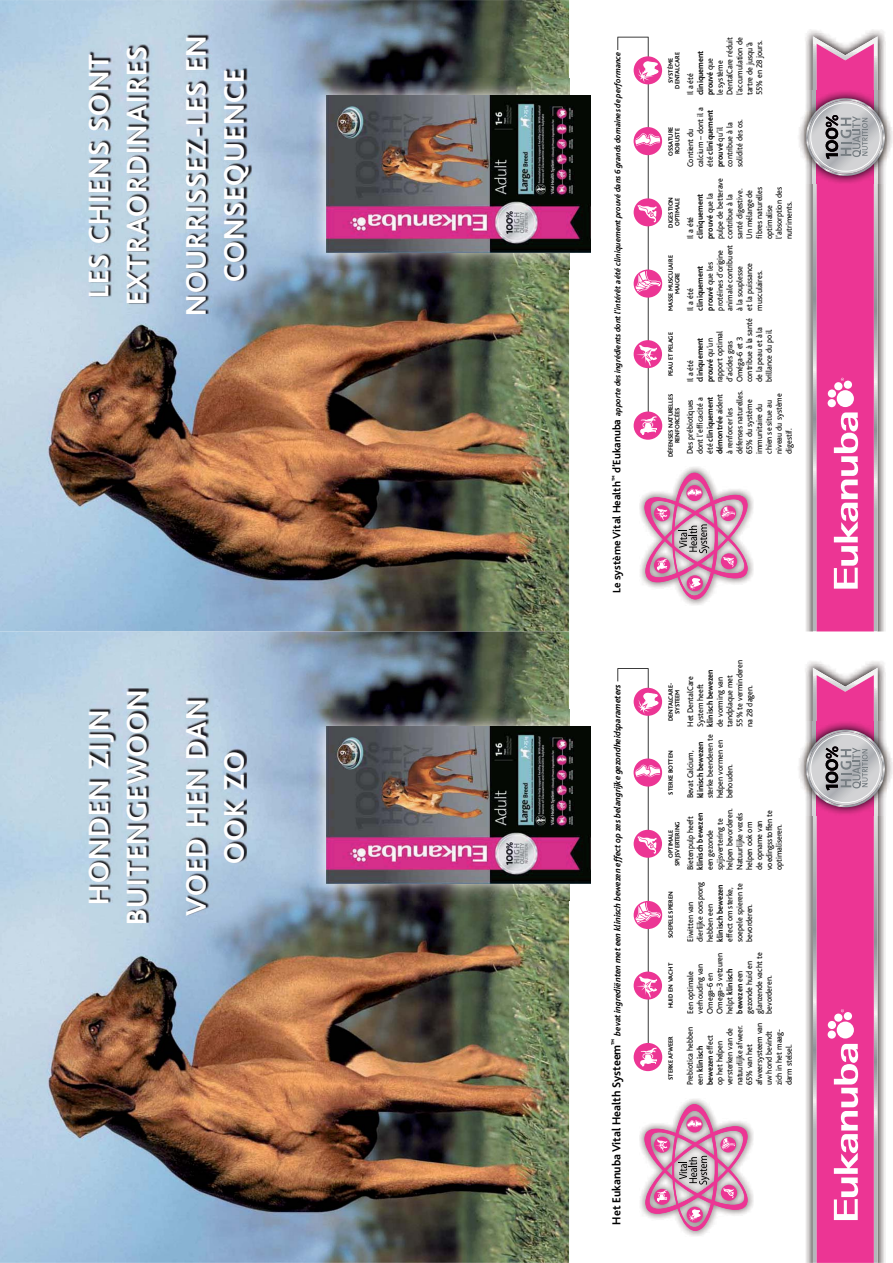
<style>
.page{position:relative;width:893px;height:1263px;background:#fff}
.page>*{position:absolute;margin:0;border:0;box-sizing:border-box;transform-origin:0 0}
.t1{font:700 29.7px/38.1px "Bliss";letter-spacing:.05em;color:#fff;text-align:center}
.t2{font:italic 700 9.3px "Bliss";color:#000}
.t3{font:8.55px/9.9px "Bliss";color:#000;scale:.94 1}
.t4{font:italic 700 8.55px "Bliss";color:#000}
.t5{font:700 8.55px "Bliss";color:#000;scale:.94 1}
.t6{font:700 6.45px/6.4px "Bliss";color:#000;text-align:center}
.s1{font-style:normal;font-size:11.25px}
.s2{font-style:normal;font-size:12.15px}
.s3{font-weight:700}
</style>
<div class="page">
<img style="left:0;top:0;width:569px;height:1263px">
<img style="left:310px;top:78px;width:281px;height:191px">
<img style="left:327px;top:95px;width:263px;height:157px">
<img style="left:639px;top:467px;width:115px;height:138px">
<svg style="left:644px;top:472px;width:109px;height:128px"></svg>
<img style="left:805px;top:29px;width:81px;height:602px">
<img style="left:798px;top:90px;width:95px;height:94px">
<svg style="left:806px;top:36px;width:79px;height:595px;background:#d870a6"></svg>
<div style="left:837px;top:390px;width:17px;height:17px;background:#fff;border-radius:50%"></div>
<img style="left:89px;top:35px;width:163px;height:279px">
<div style="left:634px;top:412px;width:28px;height:28px;background:#ec3594;border-radius:50%"></div>
<svg style="left:617px;top:37px;width:44px;height:398px"></svg>
<img style="left:310px;top:710px;width:281px;height:190px">
<img style="left:327px;top:727px;width:263px;height:156px">
<img style="left:639px;top:1099px;width:115px;height:137px">
<svg style="left:644px;top:1104px;width:109px;height:127px"></svg>
<img style="left:805px;top:661px;width:81px;height:602px">
<img style="left:798px;top:721px;width:95px;height:94px">
<svg style="left:806px;top:668px;width:79px;height:595px;background:#d870a6"></svg>
<div style="left:837px;top:1022px;width:17px;height:17px;background:#fff;border-radius:50%"></div>
<img style="left:89px;top:688px;width:158px;height:235px">
<div style="left:634px;top:1043px;width:28px;height:28px;background:#ec3594;border-radius:50%"></div>
<svg style="left:617px;top:668px;width:44px;height:398px"></svg>
<h1 class="t1" style="left:79px;top:305px;width:261px;text-align:left;rotate:-90deg">LES CHIENS SONT<br>EXTRAORDINAIRES</h1>
<h1 class="t1" style="left:176px;top:316px;width:282px;rotate:-90deg">NOURRISSEZ-LES EN<br>CONSEQUENCE</h1>
<h1 class="t1" style="left:79px;top:925px;width:237px;rotate:-90deg">HONDEN ZIJN<br>BUITENGEWOON</h1>
<h1 class="t1" style="left:176px;top:916px;width:218px;rotate:-90deg">VOED HEN DAN<br>OOK ZO</h1>
<p class="t4" style="left:614px;top:593px;width:543px;rotate:-90deg"><span class="s1">Le système Vital Health</span><sup>™</sup> <span class="s1">d’Eukanuba</span> apporte des ingrédients dont l’intérêt a été cliniquement prouvé dans 6 grands domaines de performance</p>
<p class="t2" style="left:614px;top:1225px;width:542px;rotate:-90deg"><span class="s2">Het Eukanuba Vital Health Systeem</span><sup>™</sup> bevat ingrediënten met een klinisch bewezen effect op zes belangrijke gezondheidsparameters</p>
<p class="t3" style="left:696px;top:95px;width:63px;rotate:-90deg"><span class="s3">cliniquement prouvé</span> que<br>le système<br>DentalCare réduit l’accumulation de tartre de jusqu’à<br>55% en 28 jours.</p>
<p class="t6" style="left:667px;top:89px;width:38px;rotate:-90deg">SYSTÈME<br>DENTALCARE</p>
<p class="t3" style="left:686px;top:95px;width:25px;rotate:-90deg">Il a été</p>
<p class="t3" style="left:686px;top:167px;width:65px;rotate:-90deg">Contient du calcium – dont il a été <span class="s3">cliniquement prouvé</span> qu’il contribue à la solidité des os.</p>
<p class="t6" style="left:667px;top:156px;width:31px;text-align:left;rotate:-90deg">OSSATURE<br>ROBUSTE</p>
<p class="t3" style="left:696px;top:239px;width:66px;rotate:-90deg"><span class="s3">cliniquement prouvé</span> que la pulpe de betterave contribue à la santé digestive.<br>Un mélange de fibres naturelles optimalise l’absorption des nutriments.</p>
<p class="t6" style="left:667px;top:228px;width:32px;text-align:left;rotate:-90deg">DIGESTION<br>OPTIMALE</p>
<p class="t3" style="left:686px;top:239px;width:25px;rotate:-90deg">Il a été</p>
<p class="t3" style="left:696px;top:311px;width:71px;rotate:-90deg"><span class="s3">cliniquement prouvé</span> que les protéines d’origine animale contribuent à la souplesse<br>et la puissance musculaires.</p>
<p class="t6" style="left:667px;top:311px;width:57px;rotate:-90deg">MASSE MUSCULAIRE<br>MAIGRE</p>
<p class="t3" style="left:686px;top:311px;width:25px;rotate:-90deg">Il a été</p>
<p class="t6" style="left:667px;top:376px;width:46px;rotate:-90deg">PEAU ET PELAGE</p>
<p class="t3" style="left:696px;top:382px;width:70px;rotate:-90deg"><span class="s3">cliniquement prouvé</span> qu’un rapport optimal d’acides gras<br>Oméga-6 et 3 contribue à la santé de la peau et à la brillance du poil.</p>
<p class="t3" style="left:686px;top:382px;width:25px;rotate:-90deg">Il a été</p>
<p class="t3" style="left:686px;top:454px;width:69px;rotate:-90deg">Des prébiotiques dont l’efficacité a été <span class="s3">cliniquement démontrée</span> aident à renforcer les défenses naturelles.<br>65% du système immunitaire du chien se situe au niveau du système digestif.</p>
<p class="t6" style="left:667px;top:457px;width:65px;rotate:-90deg">DÉFENSES NATURELLES<br>RENFORCÉES</p>
<p class="t3" style="left:686px;top:727px;width:55px;rotate:-90deg">Het DentalCare<br>System heeft</p>
<p class="t5" style="left:705px;top:727px;width:62px;rotate:-90deg">klinisch bewezen</p>
<p class="t3" style="left:716px;top:727px;width:72px;rotate:-90deg">de vorming van tandplaque met<br>55% te verminderen na 28 dagen.</p>
<p class="t6" style="left:667px;top:721px;width:40px;rotate:-90deg">DENTALCARE-<br>SYSTEEM</p>
<p class="t6" style="left:667px;top:795px;width:45px;rotate:-90deg">STERKE BOTTEN</p>
<p class="t3" style="left:686px;top:798px;width:53px;rotate:-90deg">Bevat Calcium,</p>
<p class="t5" style="left:695px;top:798px;width:62px;rotate:-90deg">klinisch bewezen</p>
<p class="t3" style="left:706px;top:798px;width:70px;rotate:-90deg">sterke beenderen te helpen vormen en behouden.</p>
<p class="t3" style="left:686px;top:870px;width:59px;rotate:-90deg">Bietenpulp heeft</p>
<p class="t5" style="left:695px;top:870px;width:62px;rotate:-90deg">klinisch bewezen</p>
<p class="t3" style="left:706px;top:870px;width:67px;rotate:-90deg">een gezonde spijsvertering te helpen bevorderen.<br>Natuurlijke vezels helpen ook om<br>de opname van voedingsstoffen te optimaliseren.</p>
<p class="t6" style="left:667px;top:866px;width:46px;rotate:-90deg">OPTIMALE<br>SPIJSVERTERING</p>
<p class="t6" style="left:667px;top:938px;width:48px;rotate:-90deg">SOEPELE SPIEREN</p>
<p class="t6" style="left:667px;top:1008px;width:47px;rotate:-90deg">HUID EN VACHT</p>
<p class="t6" style="left:667px;top:1080px;width:45px;rotate:-90deg">STERKE AFWEER</p>
<p class="t3" style="left:686px;top:942px;width:66px;rotate:-90deg">Eiwitten van dierlijke oorsprong hebben een</p>
<p class="t5" style="left:715px;top:942px;width:62px;rotate:-90deg">klinisch bewezen</p>
<p class="t3" style="left:725px;top:942px;width:64px;rotate:-90deg">effect om sterke, soepele spieren te bevorderen.</p>
<p class="t3" style="left:686px;top:1014px;width:66px;rotate:-90deg">Een optimale verhouding van<br>Omega-6 en<br>Omega-3 vetzuren helpt <span class="s3">klinisch bewezen</span> een gezonde huid en glanzende vacht te bevorderen.</p>
<p class="t3" style="left:686px;top:1085px;width:68px;rotate:-90deg">Prebiotica hebben een <span class="s3">klinisch bewezen</span> effect<br>op het helpen versterken van de natuurlijke afweer.<br>65% van het afweersysteem van uw hond bevindt zich in het maag&shy;darm stelsel.</p>
</div>
